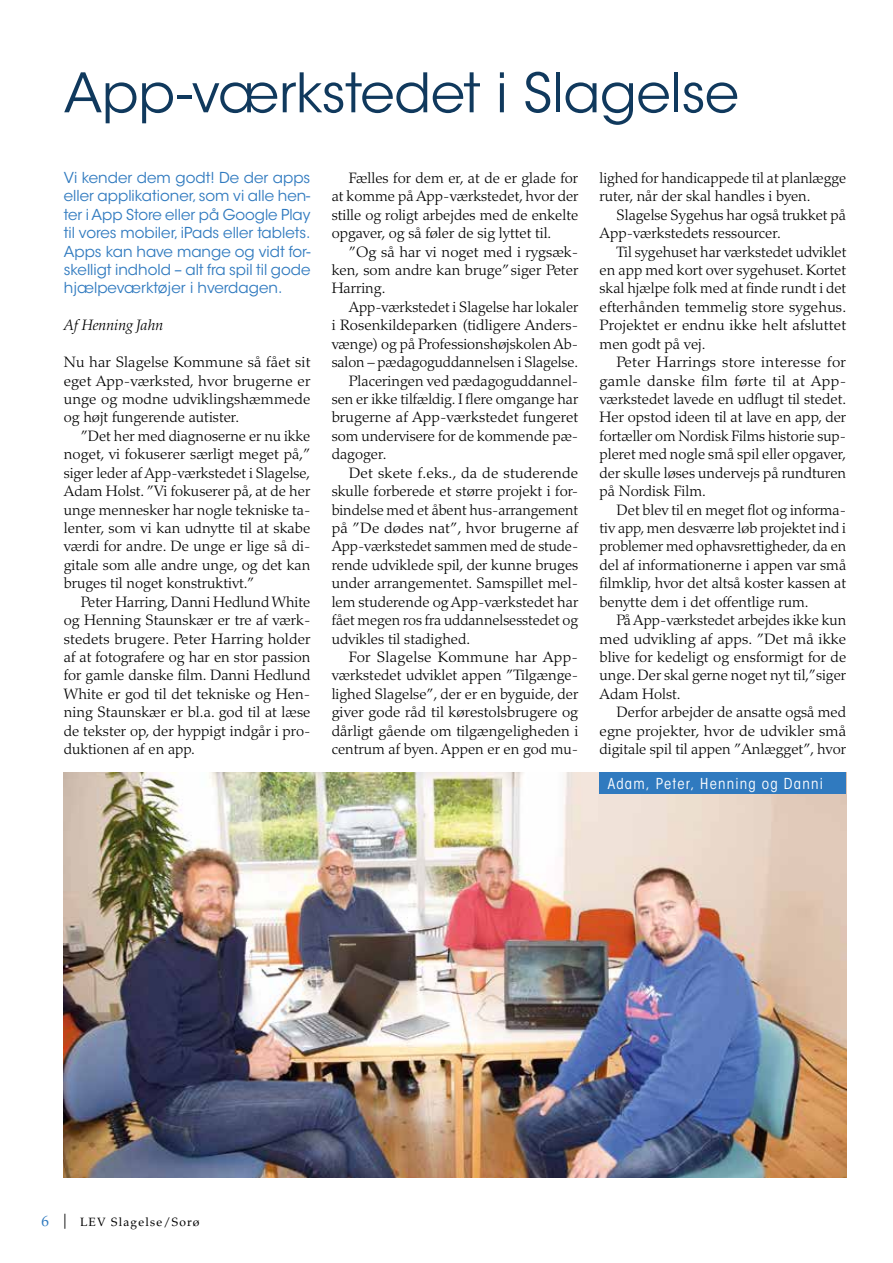
<style>
.page{position:relative;width:893px;height:1263px;background:#fff}
.page>*{position:absolute;margin:0;border:0;box-sizing:border-box;transform-origin:0 0}
.t1{font:54px "ITC Avant Garde Std";letter-spacing:-.01em;color:#10395d}
.t2{font:300 15px/18.5px "Palatino LT Std";color:#000;text-align:justify}
.t3{font:15px/18.5px "ITC Avant Garde Std";color:#307abf;text-align:justify}
.t4{font:condensed 15px "ITC Avant Garde Std";letter-spacing:.08em;color:#fff}
.t5{font:italic 300 15px "Palatino LT Std";color:#000}
.t6{font:12px "Palatino LT Std";letter-spacing:.1em;color:#000}
.s1{font-size:15px;color:#307abf}
.s2{font-size:15px}
</style>
<div class="page">
<img style="left:64px;top:772px;width:782px;height:406px">
<div style="left:600px;top:772px;width:246px;height:22px;background:#307abf"></div>
<h1 class="t1" style="left:64px;top:60px;width:677px">App-værkstedet i Slagelse</h1>
<p class="t3" style="left:64px;top:168px;width:248px">Vi kender dem godt! De der apps eller applikationer, som vi alle hen&shy;ter i App Store eller på Google Play til vores mobiler, iPads eller tablets.<br>Apps kan have mange og vidt for&shy;skelligt indhold – alt fra spil til gode hjælpeværktøjer i hverdagen.</p>
<p class="t5" style="left:64px;top:317px;width:101px">Af Henning Jahn</p>
<p class="t2" style="left:64px;top:353px;width:248px">Nu har Slagelse Kommune så fået sit eget App-værksted, hvor brugerne er unge og modne udviklingshæmmede og højt fungerende autister.</p>
<p class="t2" style="left:64px;top:427px;width:248px;text-indent:17px">”Det her med diagnoserne er nu ikke noget, vi fokuserer særligt meget på,” siger leder af App-værkstedet i Slagelse, Adam Holst. ”Vi fokuserer på, at de her unge mennesker har nogle tekniske ta&shy;lenter, som vi kan udnytte til at skabe værdi for andre. De unge er lige så di&shy;gitale som alle andre unge, og det kan bruges til noget konstruktivt.”</p>
<p class="t2" style="left:64px;top:593px;width:248px;text-indent:17px">Peter Harring, Danni Hedlund White og Henning Staunskær er tre af værk&shy;stedets brugere. Peter Harring holder af at fotografere og har en stor passion for gamle danske film. Danni Hedlund White er god til det tekniske og Hen&shy;ning Staunskær er bl.a. god til at læse de tekster op, der hyppigt indgår i pro&shy;duktionen af en app.</p>
<p class="t2" style="left:332px;top:169px;width:248px;text-indent:17px">Fælles for dem er, at de er glade for at komme på App-værkstedet, hvor der stille og roligt arbejdes med de enkelte opgaver, og så føler de sig lyttet til.</p>
<p class="t2" style="left:332px;top:242px;width:248px;text-indent:17px">”Og så har vi noget med i rygsæk&shy;ken, som andre kan bruge” siger Peter Harring.</p>
<p class="t2" style="left:349px;top:298px;width:231px">App-værkstedet i Slagelse har lokaler</p>
<p class="t2" style="left:332px;top:316px;width:248px">i Rosenkildeparken (tidligere Anders-</p>
<p class="t2" style="left:332px;top:335px;width:248px">vænge) og på Professionshøjskolen Ab-</p>
<p class="t2" style="left:332px;top:353px;width:248px">salon – pædagoguddannelsen i Slagelse.</p>
<p class="t2" style="left:349px;top:371px;width:231px">Placeringen ved pædagoguddannel-</p>
<p class="t2" style="left:332px;top:390px;width:248px">sen er ikke tilfældig. I flere omgange har</p>
<p class="t2" style="left:332px;top:408px;width:248px">brugerne af App-værkstedet fungeret</p>
<p class="t2" style="left:332px;top:427px;width:248px">som undervisere for de kommende pæ-</p>
<p class="t2" style="left:332px;top:445px;width:56px">dagoger.</p>
<p class="t2" style="left:349px;top:464px;width:231px">Det skete f.eks., da de studerende</p>
<p class="t2" style="left:332px;top:482px;width:248px">skulle forberede et større projekt i for-</p>
<p class="t2" style="left:332px;top:500px;width:248px">bindelse med et åbent hus-arrangement</p>
<p class="t2" style="left:332px;top:519px;width:248px">på ”De dødes nat”, hvor brugerne af</p>
<p class="t2" style="left:332px;top:537px;width:248px">App-værkstedet sammen med de stude-</p>
<p class="t2" style="left:332px;top:556px;width:248px">rende udviklede spil, der kunne bruges</p>
<p class="t2" style="left:332px;top:574px;width:248px">under arrangementet. Samspillet mel-</p>
<p class="t2" style="left:332px;top:593px;width:248px">lem studerende og App-værkstedet har</p>
<p class="t2" style="left:332px;top:611px;width:248px">fået megen ros fra uddannelsesstedet og</p>
<p class="t2" style="left:332px;top:629px;width:140px">udvikles til stadighed.</p>
<p class="t2" style="left:349px;top:648px;width:229px">For Slagelse Kommune har App-</p>
<p class="t2" style="left:332px;top:666px;width:248px">værkstedet udviklet appen ”Tilgænge-</p>
<p class="t2" style="left:332px;top:685px;width:248px">lighed Slagelse”, der er en byguide, der</p>
<p class="t2" style="left:332px;top:703px;width:248px">giver gode råd til kørestolsbrugere og</p>
<p class="t2" style="left:332px;top:722px;width:248px">dårligt gående om tilgængeligheden i</p>
<p class="t2" style="left:332px;top:740px;width:248px">centrum af byen. Appen er en god mu-</p>
<p class="t2" style="left:600px;top:169px;width:248px">lighed for handicappede til at planlægge ruter, når der skal handles i byen.</p>
<p class="t2" style="left:600px;top:206px;width:248px;text-indent:17px">Slagelse Sygehus har også trukket på<br>App-værkstedets ressourcer.</p>
<p class="t2" style="left:600px;top:242px;width:248px;text-indent:17px">Til sygehuset har værkstedet udviklet en app med kort over sygehuset. Kortet skal hjælpe folk med at finde rundt i det efterhånden temmelig store sygehus.<br>Projektet er endnu ikke helt afsluttet men godt på vej.</p>
<p class="t2" style="left:600px;top:353px;width:248px;text-align:left;text-indent:17px">Peter Harrings store interesse for gamle danske film førte til at App&shy;værkstedet lavede en udflugt til stedet.<br>Her opstod ideen til at lave en app, der fortæller om Nordisk Films historie sup&shy;pleret med nogle små spil eller opgaver, der skulle løses undervejs på rundturen på Nordisk Film.</p>
<p class="t2" style="left:600px;top:500px;width:248px;text-indent:17px">Det blev til en meget flot og informa&shy;tiv app, men desværre løb projektet ind i problemer med ophavsrettigheder, da en del af informationerne i appen var små filmklip, hvor det altså koster kassen at benytte dem i det offentlige rum.</p>
<p class="t2" style="left:600px;top:611px;width:248px;text-indent:17px">På App-værkstedet arbejdes ikke kun med udvikling af apps. ”Det må ikke blive for kedeligt og ensformigt for de unge. Der skal gerne noget nyt til,”siger Adam Holst.</p>
<p class="t2" style="left:600px;top:703px;width:248px;text-indent:17px">Derfor arbejder de ansatte også med egne projekter, hvor de udvikler små digitale spil til appen ”Anlægget”, hvor</p>
<p class="t4" style="left:608px;top:774px;width:217px">Adam, Peter, Henning og Danni</p>
<p class="t6" style="left:41px;top:1214px;width:160px"><span class="s1">6</span> <span class="s2">|</span> LEV Slagelse/Sorø</p>
</div>
